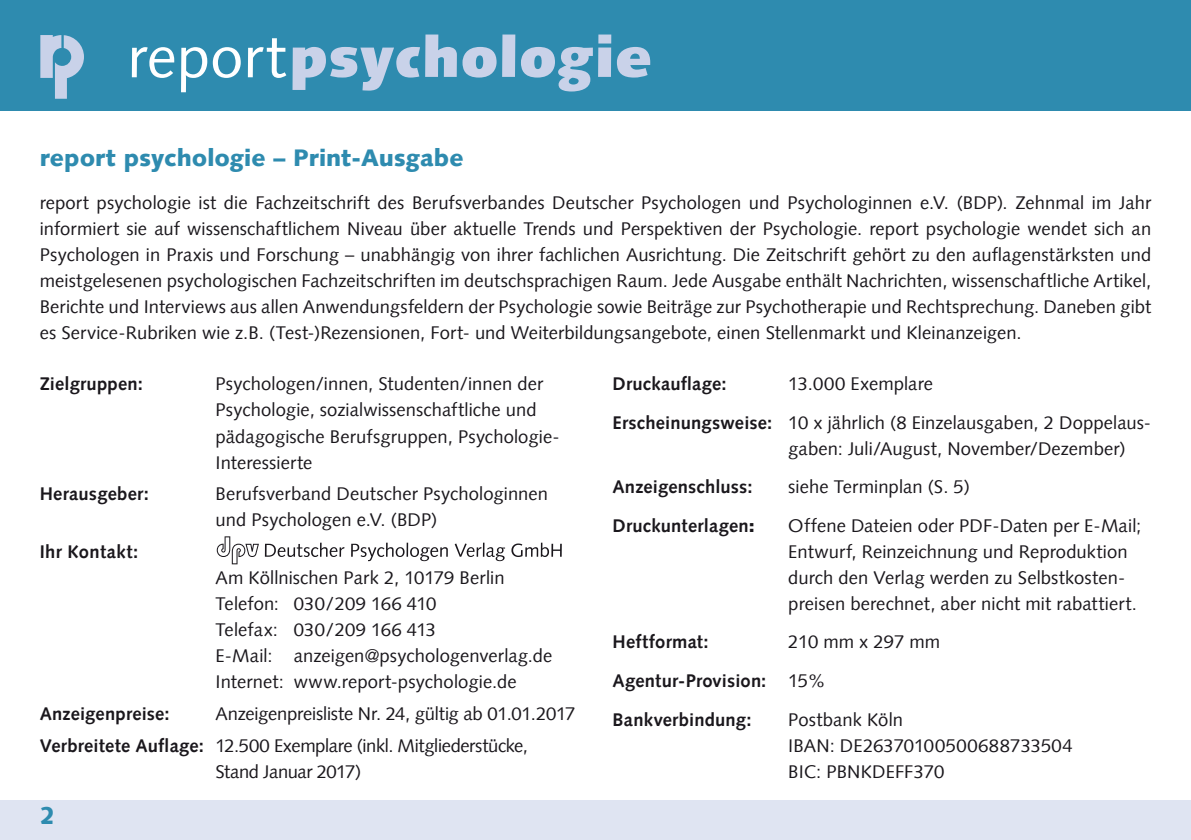
<style>
.page{position:relative;width:1191px;height:840px;background:#fff}
.page>*{position:absolute;margin:0;border:0;box-sizing:border-box;transform-origin:0 0}
.t1{font:900 24px "Syntax LT";letter-spacing:.005em;color:#2e8baf}
.t2{font:18.4px/26px "Syntax LT";letter-spacing:.005em;color:#1a171c}
.t3{font:700 18.4px/38.4px "Syntax LT";letter-spacing:.01em;color:#1a171c}
.t4{font:18.4px/31.6px "Syntax LT";letter-spacing:-.015em;color:#1a171c}
.t5{font:18.4px "Syntax LT";letter-spacing:-.02em;color:#1a171c}
.s1{font-weight:700}
.s2{font-weight:900}
.s3{font-weight:400}
</style>
<div class="page">
<div style="left:0;top:0;width:1191px;height:111px;background:#2e8baf"></div>
<div style="left:0;top:799px;width:1191px;height:40px;background:#dfe4f2"></div>
<svg style="left:265px;top:542px;width:297px;height:19px"></svg>
<svg style="left:217px;top:536px;width:42px;height:28px"></svg>
<svg style="left:132px;top:38px;width:154px;height:54px"></svg>
<svg style="left:292px;top:34px;width:358px;height:57px"></svg>
<svg style="left:40px;top:35px;width:44px;height:64px"></svg>
<h1 class="t1" style="left:40px;top:143px;width:425px">report psychologie – Print-Ausgabe</h1>
<p class="t2" style="left:40px;top:189px;width:1113px;text-align:justify">report psychologie ist die Fachzeitschrift des Berufsverbandes Deutscher Psychologen und Psychologinnen e.V. (BDP). Zehnmal im Jahr informiert sie auf wissenschaftlichem Niveau über aktuelle Trends und Perspektiven der Psychologie. report psychologie wendet sich an Psychologen in Praxis und Forschung – unabhängig von ihrer fachlichen Ausrichtung. Die Zeitschrift gehört zu den auflagenstärksten und meistgelesenen psychologischen Fachzeitschriften im deutschsprachigen Raum. Jede Ausgabe enthält Nachrichten, wissenschaftliche Artikel, Berichte und Interviews aus allen Anwendungsfeldern der Psychologie sowie Beiträge zur Psychotherapie und Rechtsprechung. Daneben gibt es Service-Rubriken wie z.B. (Test-)Rezensionen, Fort- und Weiterbildungsangebote, einen Stellenmarkt und Kleinanzeigen.</p>
<p class="t3" style="left:40px;top:365px;width:105px">Zielgruppen:</p>
<p class="t2" style="left:215px;top:371px;width:346px">Psychologen/innen, Studenten/innen der Psychologie, sozialwissenschaftliche und pädagogische Berufsgruppen, Psychologie-Interessierte</p>
<p class="t3" style="left:40px;top:474px;width:111px">Herausgeber:</p>
<p class="t2" style="left:215px;top:480px;width:334px">Berufsverband Deutscher Psychologinnen und Psychologen e.V. (BDP)</p>
<p class="t3" style="left:40px;top:532px;width:100px">Ihr Kontakt:</p>
<p class="t2" style="left:215px;top:564px;width:338px">Am Köllnischen Park 2, 10179 Berlin Telefon: 030/209 166 410<br>Telefax: 030/209 166 413<br>E-Mail: anzeigen@psychologenverlag.de Internet: www.report-psychologie.de</p>
<p class="t3" style="left:40px;top:694px;width:132px">Anzeigenpreise:</p>
<p class="t3" style="left:612px;top:364px;width:116px">Druckauflage:</p>
<p class="t2" style="left:612px;top:364px;width:540px;line-height:38.4px;text-indent:176px">13.000 Exemplare<br><span class="s1">Erscheinungsweise:</span> 10 x jährlich (8 Einzelausgaben, 2 Doppelaus-</p>
<p class="t2" style="left:788px;top:435px;width:339px">gaben: Juli/August, November/Dezember)</p>
<p class="t3" style="left:612px;top:467px;width:142px">Anzeigenschluss:</p>
<p class="t2" style="left:788px;top:474px;width:183px">siehe Terminplan (S. 5)</p>
<p class="t3" style="left:612px;top:506px;width:144px">Druckunterlagen<span class="s2">:</span></p>
<p class="t2" style="left:788px;top:512px;width:354px">Offene Dateien oder PDF-Daten per E-Mail; Entwurf, Reinzeichnung und Reproduktion durch den Verlag werden zu Selbstkosten&shy;preisen berechnet, aber nicht mit rabattiert.</p>
<p class="t3" style="left:612px;top:622px;width:98px">Heftformat:</p>
<p class="t3" style="left:612px;top:622px;width:329px;text-indent:176px"><span class="s3">210 mm x 297 mm<br></span>Agentur-Provision: <span class="s3">15%<br></span>Bankverbindung:</p>
<p class="t4" style="left:40px;top:697px;width:537px;text-indent:176px">Anzeigenpreisliste Nr. 24, gültig ab 01.01.2017<br><span class="s1">Verbreitete Auflage:</span> 12.500 Exemplare (inkl. Mitgliederstücke,</p>
<p class="t5" style="left:215px;top:759px;width:147px">Stand Januar 2017)</p>
<p class="t2" style="left:788px;top:705px;width:286px">Postbank Köln<br>IBAN: DE26370100500688733504<br>BIC: PBNKDEFF370</p>
<h1 class="t1" style="left:40px;top:800px;width:17px">2</h1>
</div>
